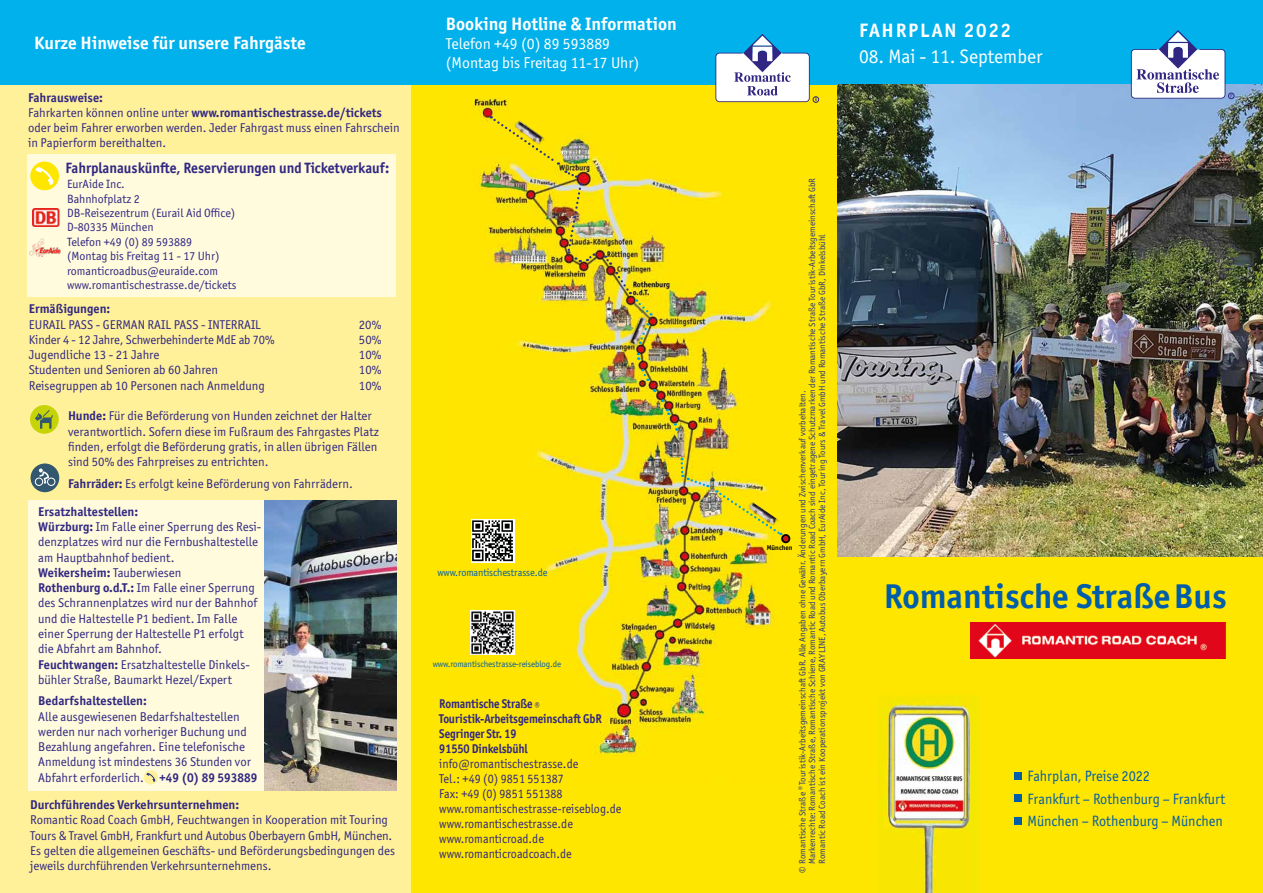
<style>
.page{position:relative;width:1263px;height:893px;background:#fff}
.page>*{position:absolute;margin:0;border:0;box-sizing:border-box;transform-origin:0 0}
.t1{font:700 34.5px "Officina Sans ITC Pro";color:#005da9}
.t2{font:19.5px "Officina Sans ITC Pro";color:#fff}
.t3{font:700 19.5px "Officina Sans ITC Pro";letter-spacing:.09em;color:#fff}
.t4{font:700 18px "Officina Sans ITC Pro";color:#fff}
.t5{font:15.75px/18.9px "Officina Sans ITC Pro";color:#fff}
.t6{font:15px/22.5px "Officina Sans ITC Pro";color:#005da9;scale:.95 1}
.t7{font:700 15px "Officina Sans ITC Pro";color:#312783;scale:.95 1}
.t8{font:12.75px/15.3px "Officina Sans ITC Pro";color:#312783}
.t9{font:12.75px/15px "Officina Sans ITC Pro";color:#312783;scale:.95 1}
.t10{font:700 12.75px/15px "Officina Sans ITC Pro";letter-spacing:-.01em;color:#312783;scale:.9 1}
.t11{font:700 12.75px "Officina Sans ITC Pro";letter-spacing:-.01em;color:#312783}
.t12{font:12px/14.4px "Officina Sans ITC Pro";color:#312783}
.t13{font:10.5px "Officina Sans ITC Pro";letter-spacing:-.01em;color:#005da9}
.t14{font:9px/9.8px "Officina Sans ITC Pro";color:#283583}
.t15{font:9px "Officina Sans ITC Pro";letter-spacing:-.01em;color:#005da9}
.t16{font:700 6.9px "Officina Sans ITC Pro";letter-spacing:-.01em;color:#000}
.s1{font-weight:700}
.s2{font-weight:400}
</style>
<div class="page">
<div style="left:0;top:84px;width:1263px;height:809px;background:#ffe600"></div>
<div style="left:0;top:84px;width:412px;height:809px;background:#fff19a"></div>
<div style="left:0;top:0;width:1263px;height:84px;background:#00b1eb"></div>
<div style="left:28px;top:154px;width:368px;height:143px;background:#fffbdc"></div>
<div style="left:28px;top:500px;width:236px;height:291px;background:#fffbdc"></div>
<div style="left:1015px;top:772px;width:7px;height:7px;background:#005da9"></div>
<div style="left:1015px;top:795px;width:7px;height:7px;background:#005da9"></div>
<div style="left:1015px;top:817px;width:7px;height:7px;background:#005da9"></div>
<div style="left:30px;top:405px;width:29px;height:29px;background:#c6d307;border-radius:50%"></div>
<svg style="left:35px;top:410px;width:18px;height:19px"></svg>
<img style="left:264px;top:501px;width:133px;height:289px">
<img style="left:470px;top:98px;width:325px;height:658px">
<svg style="left:491px;top:116px;width:68px;height:49px"></svg>
<img style="left:565px;top:170px;width:30px;height:94px">
<svg style="left:604px;top:256px;width:8px;height:9px"></svg>
<svg style="left:616px;top:272px;width:36px;height:44px"></svg>
<svg style="left:673px;top:423px;width:6px;height:9px"></svg>
<svg style="left:716px;top:490px;width:66px;height:46px"></svg>
<svg style="left:679px;top:458px;width:29px;height:30px"></svg>
<svg style="left:642px;top:369px;width:7px;height:12px"></svg>
<svg style="left:665px;top:409px;width:6px;height:8px"></svg>
<svg style="left:637px;top:353px;width:3px;height:7px"></svg>
<img style="left:509px;top:117px;width:38px;height:32px">
<img style="left:627px;top:312px;width:24px;height:38px">
<div style="left:144px;top:770px;width:14px;height:14px;background:#fff19a;border-radius:50%"></div>
<svg style="left:146px;top:773px;width:9px;height:9px"></svg>
<img style="left:33px;top:208px;width:27px;height:18px">
<img style="left:837px;top:84px;width:426px;height:472px">
<div style="left:31px;top:463px;width:28px;height:29px;background:#33576e;border-radius:50%"></div>
<svg style="left:35px;top:468px;width:20px;height:18px"></svg>
<div style="left:30px;top:162px;width:29px;height:28px;background:#ffe600;border-radius:50%"></div>
<svg style="left:36px;top:167px;width:18px;height:18px"></svg>
<svg style="left:1131px;top:30px;width:103px;height:69px"></svg>
<img style="left:29px;top:239px;width:32px;height:18px">
<img style="left:970px;top:622px;width:255px;height:36px">
<svg style="left:470px;top:519px;width:44px;height:44px"></svg>
<svg style="left:472px;top:520px;width:41px;height:41px;background:#787878"></svg>
<img style="left:470px;top:611px;width:44px;height:44px">
<img style="left:743px;top:499px;width:38px;height:30px">
<div style="left:782px;top:535px;width:7px;height:7px;background:#cd1719;border-radius:50%"></div>
<div style="left:781px;top:534px;width:9px;height:9px;border:2px solid #000;border-radius:50%"></div>
<svg style="left:715px;top:34px;width:104px;height:68px"></svg>
<img style="left:878px;top:695px;width:100px;height:198px">
<h3 class="t4" style="left:34px;top:32px;width:273px">Kurze Hinweise für unsere Fahrgäste</h3>
<p class="t8" style="left:28px;top:89px;width:373px"><span class="s1">Fahrausweise:<br></span>Fahrkarten können online unter <span class="s1">www.romantischestrasse.de/tickets </span>oder beim Fahrer erworben werden. Jeder Fahrgast muss einen Fahrschein in Papierform bereithalten.</p>
<p class="t7" style="left:66px;top:158px;width:342px">Fahrplanauskünfte, Reservierungen und Ticketverkauf:</p>
<p class="t12" style="left:67px;top:177px;width:171px">EurAide Inc.<br>Bahnhofplatz 2<br>DB-Reisezentrum (Eurail Aid Office)<br>D-80335 München<br>Telefon +49 (0) 89 593889<br>(Montag bis Freitag 11 - 17 Uhr) romanticroadbus@euraide.com www.romantischestrasse.de/tickets</p>
<p class="t11" style="left:29px;top:301px;width:83px">Ermäßigungen:</p>
<p class="t8" style="left:29px;top:317px;width:233px">EURAIL PASS - GERMAN RAIL PASS - INTERRAIL</p>
<p class="t8" style="left:359px;top:317px;width:24px">20%</p>
<p class="t8" style="left:29px;top:332px;width:247px">Kinder 4 - 12 Jahre, Schwerbehinderte MdE ab 70%</p>
<p class="t8" style="left:359px;top:332px;width:24px">50%</p>
<p class="t8" style="left:29px;top:347px;width:132px">Jugendliche 13 - 21 Jahre</p>
<p class="t8" style="left:359px;top:347px;width:24px">10%</p>
<p class="t8" style="left:29px;top:362px;width:191px">Studenten und Senioren ab 60 Jahren</p>
<p class="t8" style="left:359px;top:362px;width:24px">10%</p>
<p class="t8" style="left:29px;top:378px;width:237px">Reisegruppen ab 10 Personen nach Anmeldung</p>
<p class="t8" style="left:359px;top:378px;width:24px">10%</p>
<p class="t8" style="left:68px;top:408px;width:312px"><span class="s1">Hunde:</span> Für die Beförderung von Hunden zeichnet der Halter verantwortlich. Sofern diese im Fußraum des Fahrgastes Platz finden, erfolgt die Beförderung gratis, in allen übrigen Fällen sind 50% des Fahrpreises zu entrichten.</p>
<p class="t8" style="left:68px;top:476px;width:286px"><span class="s1">Fahrräder:</span> Es erfolgt keine Beförderung von Fahrrädern.</p>
<p class="t8" style="left:38px;top:504px;width:225px"><span class="s1">Ersatzhaltestellen:<br>Würzburg:</span> Im Falle einer Sperrung des Resi&shy;denzplatzes wird nur die Fernbushaltestelle am Hauptbahnhof bedient.<br><span class="s1">Weikersheim:</span> Tauberwiesen<br><span class="s1">Rothenburg o.d.T.:</span> Im Falle einer Sperrung des Schrannenplatzes wird nur der Bahnhof und die Haltestelle P1 bedient. Im Falle einer Sperrung der Haltestelle P1 erfolgt die Abfahrt am Bahnhof.<br><span class="s1">Feuchtwangen:</span> Ersatzhaltestelle Dinkels&shy;bühler Straße, Baumarkt Hezel/Expert</p>
<p class="t11" style="left:38px;top:693px;width:110px">Bedarfshaltestellen:</p>
<p class="t8" style="left:38px;top:708px;width:221px">Alle ausgewiesenen Bedarfshaltestellen werden nur nach vorheriger Buchung und Bezahlung angefahren. Eine telefonische Anmeldung ist mindestens 36 Stunden vor Abfahrt erforderlich. <span class="s1">+49 (0) 89 593889</span></p>
<p class="t11" style="left:30px;top:797px;width:211px">Durchführendes Verkehrsunternehmen:</p>
<p class="t8" style="left:30px;top:812px;width:366px">Romantic Road Coach GmbH, Feuchtwangen in Kooperation mit Touring Tours &amp; Travel GmbH, Frankfurt und Autobus Oberbayern GmbH, München.<br>Es gelten die allgemeinen Geschäfts- und Beförderungsbedingungen des jeweils durchführenden Verkehrsunternehmens.</p>
<h3 class="t4" style="left:446px;top:13px;width:232px">Booking Hotline &amp; Information</h3>
<p class="t5" style="left:446px;top:34px;width:195px">Telefon +49 (0) 89 593889 (Montag bis Freitag 11-17 Uhr)</p>
<p class="t13" style="left:437px;top:566px;width:111px">www.romantischestrasse.de</p>
<p class="t15" style="left:433px;top:658px;width:130px">www.romantischestrasse-reiseblog.de</p>
<p class="t10" style="left:439px;top:696px;width:182px">Romantische Straße <span class="s2">®<br></span>Touristik-Arbeitsgemeinschaft GbR<br>Segringer Str. 19<br>91550 Dinkelsbühl</p>
<p class="t9" style="left:439px;top:756px;width:193px">info@romantischestrasse.de<br>Tel.: +49 (0) 9851 551387<br>Fax: +49 (0) 9851 551388 www.romantischestrasse-reiseblog.de www.romantischestrasse.de www.romanticroad.de www.romanticroadcoach.de</p>
<h2 class="t3" style="left:859px;top:18px;width:153px">FAHRPLAN 2022</h2>
<h2 class="t2" style="left:859px;top:45px;width:185px">08. Mai - 11. September</h2>
<p class="t14" style="left:798px;top:864px;width:687px;text-indent:-9px;rotate:-90deg">© Romantische Straße ® Touristik-Arbeitsgemeinschaft GbR. Alle Angaben ohne Gewähr. Änderungen und Zwischenverkauf vorbehalten.<br>Markenrechte: Romantische Straße, Romantische Schiene, Romantic Road und Romantic Road Coach sind eingetragene Schutzmarken der Romantische Straße Touristik-Arbeitsgemeinschaft GbR<br>Romantic Road Coach ist ein Kooperationsprojekt von GRAY LINE, Autobus Oberbayern GmbH, EurAide Inc, Touring Tours &amp; Travel GmbH und Romantische Straße GbR, Dinkelsbühl</p>
<p class="t16" style="left:767px;top:543px;width:27px">München</p>
<h1 class="t1" style="left:884px;top:575px;width:345px">Romantische StraßeBus</h1>
<p class="t6" style="left:1027px;top:765px;width:209px">Fahrplan, Preise 2022<br>Frankfurt – Rothenburg – Frankfurt<br>München – Rothenburg – München</p>
</div>
